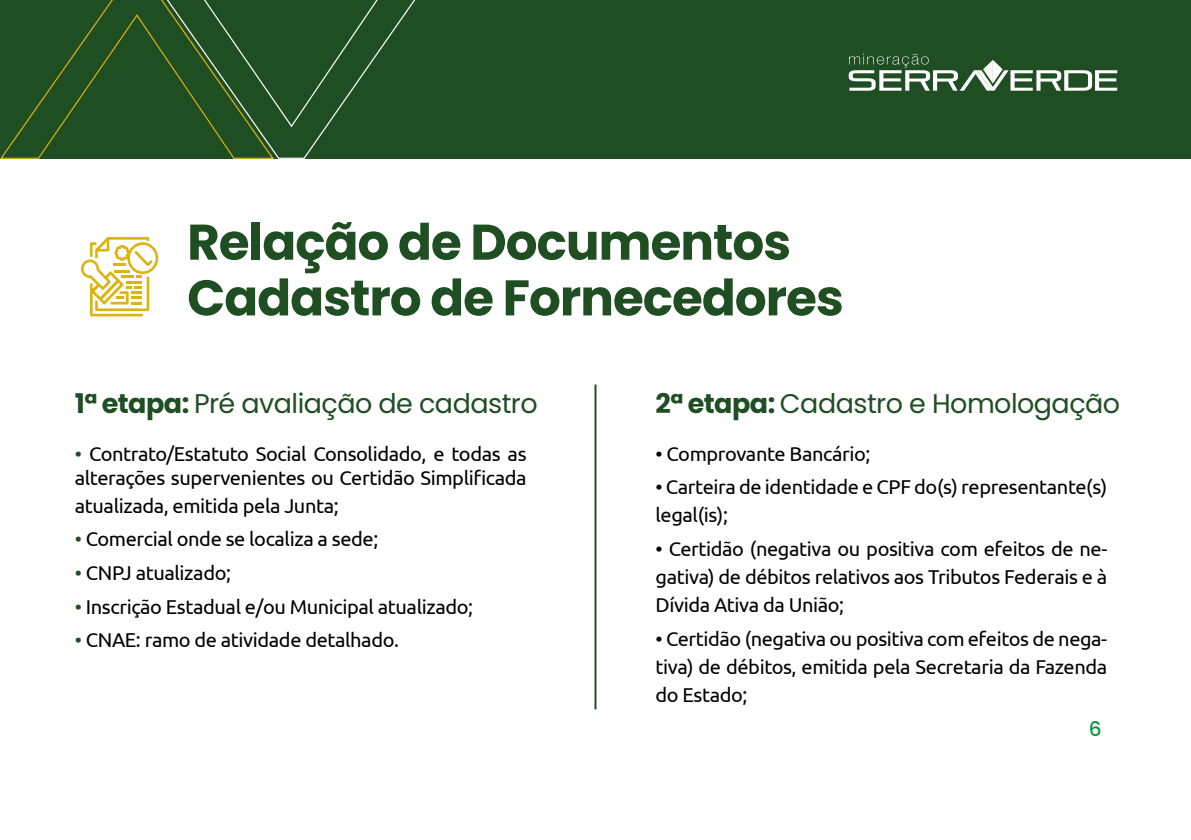
<style>
.page{position:relative;width:1191px;height:840px;background:#fff}
.page>*{position:absolute;margin:0;border:0;box-sizing:border-box;transform-origin:0 0}
.t1{font:700 50px/55.6px "Poppins";letter-spacing:-.02em;color:#204e23}
.t2{font:27px "Poppins";letter-spacing:-.02em;color:#204e23}
.t3{font:20px/28px "Ubuntu";letter-spacing:-.02em;color:#020203;text-align:justify}
.t4{font:20px/24px "Ubuntu";letter-spacing:-.02em;color:#000}
.t5{font:500 20px "Poppins";color:#009b3d}
.s1{font-weight:700}
.s2{color:#204e23}
</style>
<div class="page">
<div style="left:0;top:0;width:1191px;height:159px;background:#204e23"></div>
<svg style="left:0;top:0;width:153px;height:159px"></svg>
<svg style="left:153px;top:0;width:262px;height:159px"></svg>
<svg style="left:848px;top:53px;width:269px;height:38px"></svg>
<hr style="left:594px;top:384px;width:2px;height:325px;background:#204e23">
<svg style="left:81px;top:237px;width:77px;height:79px"></svg>
<h1 class="t1" style="left:187px;top:214px;width:658px">Relação de Documentos<br>Cadastro de Fornecedores</h1>
<h2 class="t2" style="left:75px;top:387px;width:464px"><span class="s1">1ª etapa:</span> Pré avaliação de cadastro</h2>
<h2 class="t2" style="left:655px;top:387px;width:466px"><span class="s1">2ª etapa:</span> Cadastro e Homologação</h2>
<p class="t4" style="left:75px;top:440px;width:453px"><span class="s2">•</span> Contrato/Estatuto Social Consolidado, e todas as alterações supervenientes ou Certidão Simplificada</p>
<p class="t4" style="left:75px;top:492px;width:265px">atualizada, emitida pela Junta;</p>
<p class="t4" style="left:75px;top:526px;width:305px"><span class="s2">•</span> Comercial onde se localiza a sede;</p>
<p class="t4" style="left:75px;top:560px;width:158px"><span class="s2">•</span> CNPJ atualizado;</p>
<p class="t4" style="left:75px;top:593px;width:400px"><span class="s2">•</span> Inscrição Estadual e/ou Municipal atualizado;</p>
<p class="t4" style="left:75px;top:627px;width:326px"><span class="s2">•</span> CNAE: ramo de atividade detalhado.</p>
<p class="t3" style="left:655px;top:438px;width:216px">• Comprovante Bancário;</p>
<p class="t3" style="left:655px;top:472px;width:453px">• Carteira de identidade e CPF do(s) representante(s) legal(is);</p>
<p class="t3" style="left:655px;top:534px;width:453px">• Certidão (negativa ou positiva com efeitos de ne&shy;gativa) de débitos relativos aos Tributos Federais e à Dívida Ativa da União;</p>
<p class="t3" style="left:655px;top:623px;width:453px">• Certidão (negativa ou positiva com efeitos de nega&shy;tiva) de débitos, emitida pela Secretaria da Fazenda do Estado;</p>
<p class="t5" style="left:1089px;top:717px;width:14px">6</p>
</div>
